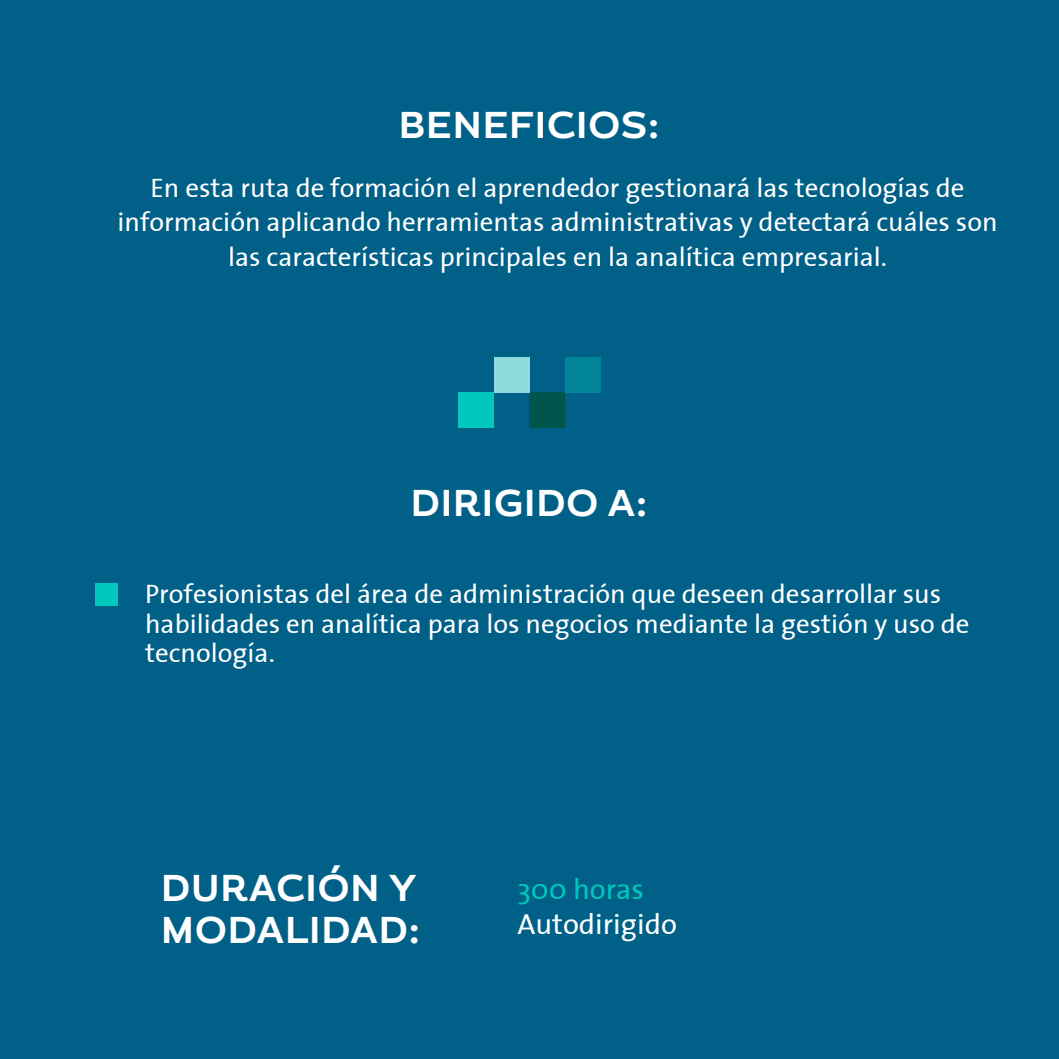
<style>
.page{position:relative;width:1059px;height:1059px;background:#006087}
.page>*{position:absolute;margin:0;border:0;box-sizing:border-box;transform-origin:0 0}
.t1{font:700 37.35px/41.4px "Magallanes";letter-spacing:.025em;color:#fff}
.t2{font:29.25px "The Sans";color:#fff}
.t3{font:29.25px "The Sans";color:#00c8bc}
.t4{font:27px/34.6px "The Sans";color:#fff;text-align:center}
</style>
<div class="page">
<div style="left:96px;top:583px;width:22px;height:22px;background:#00c8bc"></div>
<div style="left:565px;top:357px;width:35px;height:36px;background:#008599"></div>
<div style="left:529px;top:393px;width:36px;height:35px;background:#00554c"></div>
<div style="left:494px;top:357px;width:35px;height:36px;background:#8ddcdb"></div>
<div style="left:459px;top:393px;width:35px;height:35px;background:#00c8bc"></div>
<h1 class="t1" style="left:399px;top:105px;width:262px">BENEFICIOS:</h1>
<p class="t4" style="left:117px;top:169px;width:882px">En esta ruta de formación el aprendedor gestionará las tecnologías de información aplicando herramientas administrativas y detectará cuáles son las características principales en la analítica empresarial.</p>
<h1 class="t1" style="left:411px;top:484px;width:238px">DIRIGIDO A:</h1>
<p class="t4" style="left:145px;top:579px;width:826px;line-height:29.2px;text-align:left">Profesionistas del área de administración que deseen desarrollar sus habilidades en analítica para los negocios mediante la gestión y uso de tecnología.</p>
<h1 class="t1" style="left:161px;top:869px;width:260px">DURACIÓN Y<br>MODALIDAD:</h1>
<p class="t3" style="left:517px;top:865px;width:128px">300 horas</p>
<p class="t2" style="left:517px;top:900px;width:161px">Autodirigido</p>
</div>
